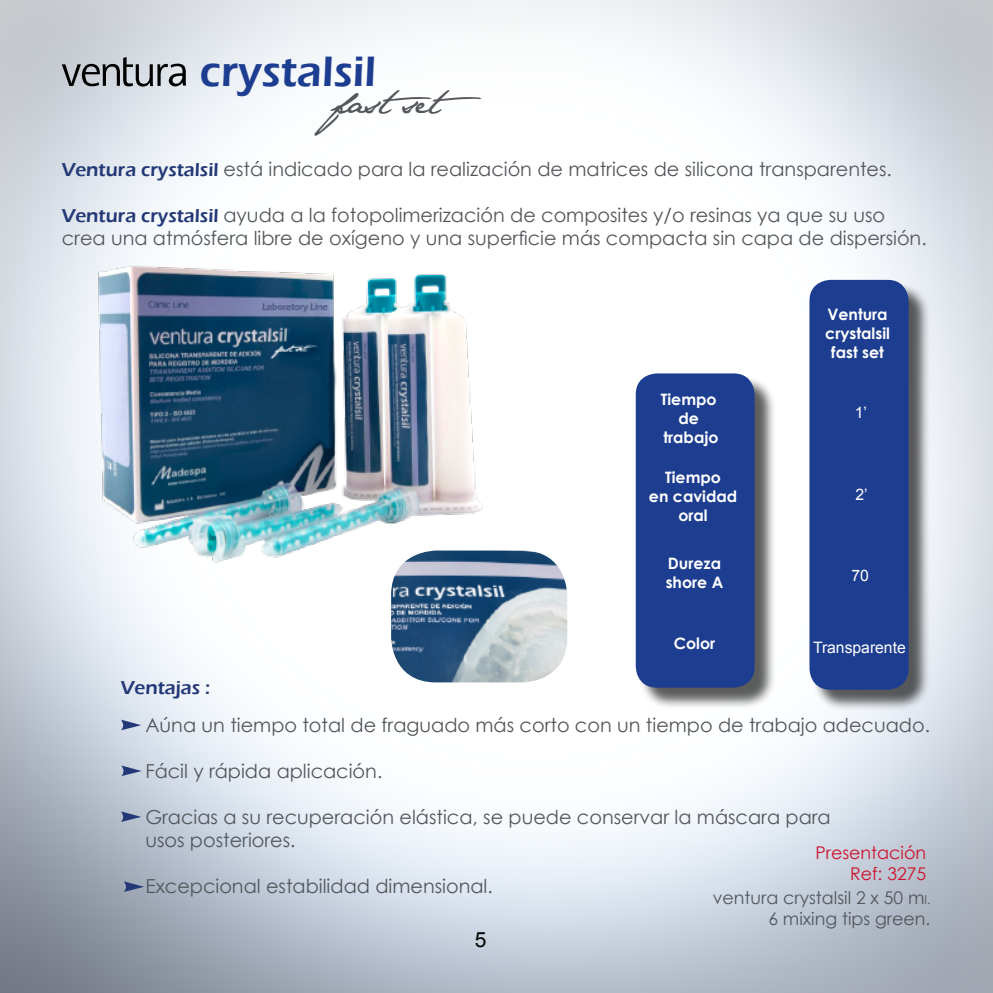
<style>
.page{position:relative;width:993px;height:993px;background:#fff}
.page>*{position:absolute;margin:0;border:0;box-sizing:border-box;transform-origin:0 0}
.t1{font:600 43.75px "Eras ITC";color:#1d3d90}
.t2{font:33.25px "Jane Austen";color:#53565a}
.t3{font:21px "Arial";color:#000}
.t4{font:19.25px/23.1px "Century Gothic";color:#53565a}
.t5{font:600 19.25px "Eras ITC";color:#233977}
.t6{font:17.5px/21px "Century Gothic";color:#53565a;text-align:right}
.t7{font:17.5px/21px "Century Gothic";color:#cd122d;text-align:right}
.t8{font:700 15.75px/18.9px "Century Gothic";color:#fff;text-align:center}
.t9{font:15.75px "Arial";color:#fff}
.s1{font-family:"Eras ITC";font-weight:600;color:#233977}
.s2{font-size:12.25px}
</style>
<div class="page">
<img style="left:0;top:0;width:992px;height:992px">
<svg style="left:62px;top:57px;width:124px;height:29px"></svg>
<img style="left:46px;top:229px;width:543px;height:355px">
<svg style="left:121px;top:719px;width:20px;height:11px"></svg>
<div style="left:638px;top:376px;width:138px;height:333px;background:#000;opacity:.64"></div>
<div style="left:635px;top:373px;width:119px;height:314px;background:#1d3d90;border-radius:21px"></div>
<div style="left:811px;top:282px;width:119px;height:429px;background:#000;opacity:.64"></div>
<div style="left:809px;top:280px;width:99px;height:409px;background:#1d3d90;border-radius:21px"></div>
<svg style="left:121px;top:765px;width:21px;height:11px"></svg>
<svg style="left:121px;top:811px;width:20px;height:10px"></svg>
<svg style="left:124px;top:881px;width:20px;height:10px"></svg>
<img style="left:391px;top:550px;width:176px;height:132px">
<h1 class="t1" style="left:200px;top:47px;width:178px">crystalsil</h1>
<h2 class="t2" style="left:331px;top:82px;width:152px">fastset</h2>
<p class="t4" style="left:62px;top:157px;width:831px"><span class="s1">Ventura crystalsil</span> está indicado para la realización de matrices de silicona transparentes.</p>
<p class="t4" style="left:62px;top:203px;width:866px"><span class="s1">Ventura crystalsil</span> ayuda a la fotopolimerización de composites y/o resinas ya que su uso crea una atmósfera libre de oxígeno y una superficie más compacta sin capa de dispersión.</p>
<p class="t8" style="left:660px;top:389px;width:59px">Tiempo de trabajo</p>
<p class="t8" style="left:648px;top:467px;width:90px">Tiempo<br>en cavidad oral</p>
<p class="t8" style="left:665px;top:553px;width:59px;text-align:left">Dureza shore A</p>
<p class="t8" style="left:673px;top:633px;width:43px">Color</p>
<p class="t8" style="left:825px;top:305px;width:66px">Ventura crystalsil fast set</p>
<p class="t9" style="left:854px;top:402px;width:14px">1’</p>
<p class="t9" style="left:855px;top:484px;width:14px">2’</p>
<p class="t9" style="left:851px;top:564px;width:19px">70</p>
<p class="t9" style="left:812px;top:637px;width:94px">Transparente</p>
<p class="t5" style="left:121px;top:676px;width:91px">Ventajas :</p>
<p class="t4" style="left:145px;top:712px;width:786px">Aúna un tiempo total de fraguado más corto con un tiempo de trabajo adecuado.</p>
<p class="t4" style="left:145px;top:758px;width:238px">Fácil y rápida aplicación.</p>
<p class="t4" style="left:145px;top:805px;width:686px">Gracias a su recuperación elástica, se puede conservar la máscara para usos posteriores.</p>
<p class="t4" style="left:145px;top:874px;width:349px">Excepcional estabilidad dimensional.</p>
<p class="t7" style="left:815px;top:842px;width:112px">Presentación<br>Ref: 3275</p>
<p class="t6" style="left:712px;top:886px;width:219px">ventura crystalsil 2 x 50 m<span class="s2">l.<br></span>6 mixing tips green.</p>
<p class="t3" style="left:475px;top:925px;width:13px">5</p>
</div>
